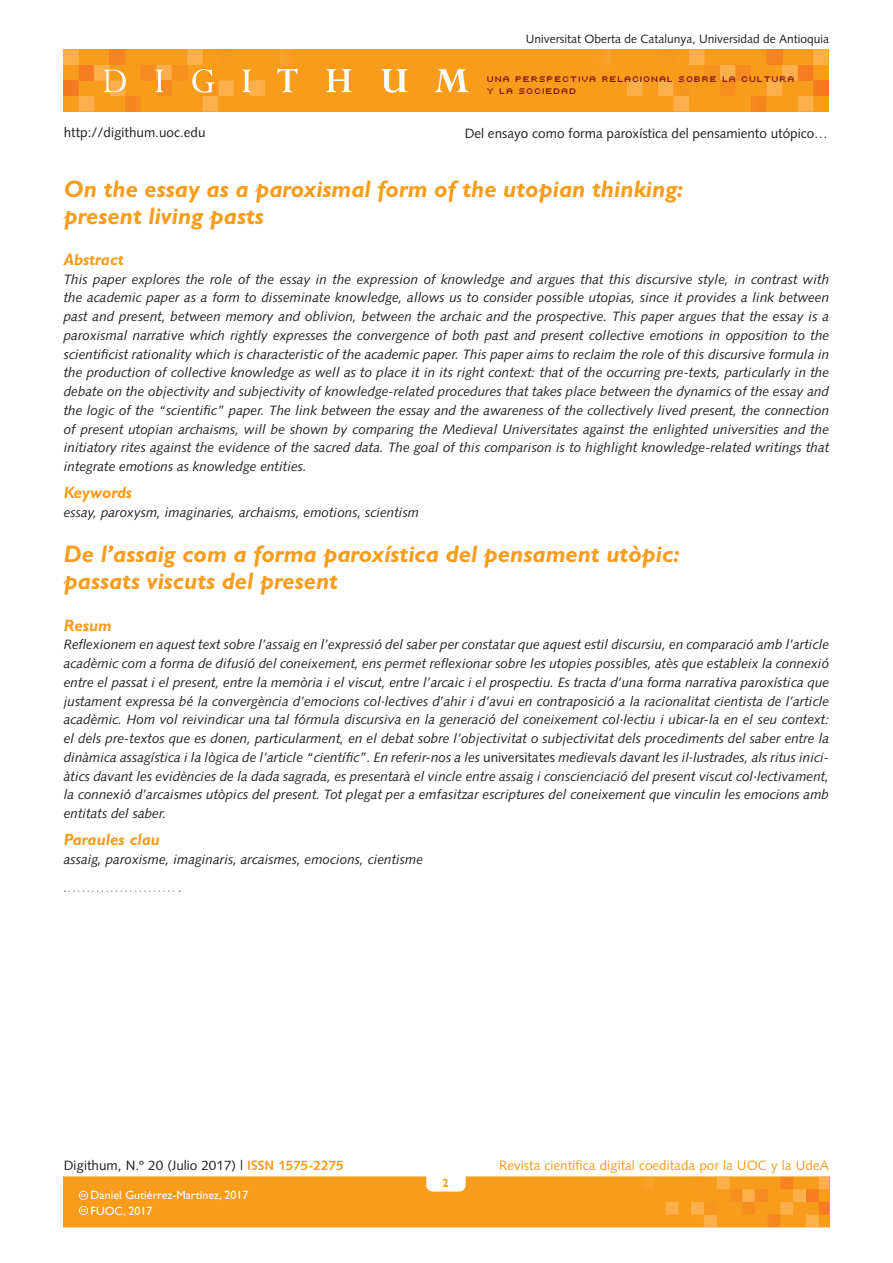
<style>
.page{position:relative;width:893px;height:1263px;background:#fff}
.page>*{position:absolute;margin:0;border:0;box-sizing:border-box;transform-origin:0 0}
._00_Titolarresum{font:italic 700 24px/27px "Gill Sans";color:#f89c1c}
._00_Titoletsresum{font:italic 700 16.5px "Gill Sans";color:#f89c1c}
._01_Textresum_angles{font:italic 13.5px/18.8px "Syntax LT";color:#231f20;text-align:justify}
._01_Textresum{font:italic 13.5px/18.8px "Syntax LT";color:#231f20;text-align:justify}
._02_PARAGRAF_GENERAL{font:13.5px "Syntax LT";color:#231f20}
.t1{font:13.5px "Syntax LT";color:#f89c1c}
.t2{font:12px "Syntax LT";color:#231f20}
.t3{font:12px "Gill Sans";color:#fff}
.t4{font:700 12px "Gill Sans";color:#f89c1c}
.t5{font:9px/12px "Uni 0554";color:#821316}
.s1{font-style:normal}
.s2{font-weight:700;color:#f89c1c}
</style>
<div class="page">
<hr style="left:829px;top:1177px;width:1px;height:50px;background:#f47921">
<svg style="left:64px;top:1177px;width:765px;height:50px;background:#f89d21"></svg>
<div style="left:63px;top:49px;width:766px;height:62px;background:#f89c1c"></div>
<hr style="left:265px;top:49px;width:1px;height:62px;background:#faab40">
<hr style="left:278px;top:49px;width:2px;height:62px;background:#f9a430">
<hr style="left:625px;top:49px;width:2px;height:62px;background:#faab40">
<hr style="left:612px;top:49px;width:1px;height:62px;background:#f9a430">
<svg style="left:605px;top:49px;width:6px;height:16px"></svg>
<svg style="left:627px;top:49px;width:202px;height:62px"></svg>
<hr style="left:815px;top:80px;width:4px;height:16px;background:#f47b21">
<hr style="left:819px;top:80px;width:3px;height:16px;background:#f47a21">
<hr style="left:822px;top:80px;width:3px;height:16px;background:#f47921">
<hr style="left:825px;top:80px;width:4px;height:16px;background:#f47921">
<svg style="left:63px;top:49px;width:202px;height:62px"></svg>
<svg style="left:277px;top:49px;width:21px;height:43px"></svg>
<svg style="left:326px;top:69px;width:26px;height:23px"></svg>
<svg style="left:381px;top:69px;width:26px;height:24px"></svg>
<svg style="left:434px;top:69px;width:35px;height:23px"></svg>
<svg style="left:65px;top:890px;width:115px;height:2px"></svg>
<p class="t2" style="left:526px;top:32px;width:305px">Universitat Oberta de Catalunya, Universidad de Antioquia</p>
<p class="t5" style="left:488px;top:72px;width:310px">UNA PERSPECTIVA RELACIONAL SOBRE LA CULTURA<br>Y LA SOCIEDAD</p>
<p class="_02_PARAGRAF_GENERAL" style="left:64px;top:124px;width:143px">http://digithum.uoc.edu</p>
<p class="_02_PARAGRAF_GENERAL" style="left:465px;top:125px;width:364px">Del ensayo como forma paroxística del pensamiento utópico…</p>
<p class="_00_Titolarresum" style="left:64px;top:175px;width:621px">On the essay as a paroxismal form of the utopian thinking: present living pasts</p>
<p class="_00_Titoletsresum" style="left:64px;top:250px;width:62px">Abstract</p>
<p class="_01_Textresum_angles" style="left:64px;top:270px;width:767px">This paper explores the role of the essay in the expression of knowledge and argues that this discursive style, in contrast with the academic paper as a form to disseminate knowledge, allows us to consider possible utopias, since it provides a link between past and present, between memory and oblivion, between the archaic and the prospective. This paper argues that the essay is a paroxismal narrative which rightly expresses the convergence of both past and present collective emotions in opposition to the scientificist rationality which is characteristic of the academic paper. This paper aims to reclaim the role of this discursive formula in the production of collective knowledge as well as to place it in its right context: that of the occurring pre-texts, particularly in the debate on the objectivity and subjectivity of knowledge-related procedures that takes place between the dynamics of the essay and the logic of the “scientific” paper. The link between the essay and the awareness of the collectively lived present, the connection of present utopian archaisms, will be shown by comparing the Medieval Universitates against the enlighted universities and the initiatory rites against the evidence of the sacred data. The goal of this comparison is to highlight knowledge-related writings that integrate emotions as knowledge entities.</p>
<p class="_00_Titoletsresum" style="left:64px;top:483px;width:70px">Keywords</p>
<p class="_01_Textresum_angles" style="left:64px;top:503px;width:357px">essay, paroxysm, imaginaries, archaisms, emotions, scientism</p>
<p class="_00_Titolarresum" style="left:64px;top:541px;width:617px">De l’assaig com a forma paroxística del pensament utòpic: passats viscuts del present</p>
<p class="_00_Titoletsresum" style="left:64px;top:615px;width:49px">Resum</p>
<p class="_01_Textresum" style="left:64px;top:635px;width:767px">Reflexionem en aquest text sobre l’assaig en l’expressió del saber per constatar que aquest estil discursiu, en comparació amb l’article acadèmic com a forma de difusió del coneixement, ens permet reflexionar sobre les utopies possibles, atès que estableix la connexió entre el passat i el present, entre la memòria i el viscut, entre l’arcaic i el prospectiu. Es tracta d’una forma narrativa paroxística que justament expressa bé la convergència d’emocions col·lectives d’ahir i d’avui en contraposició a la racionalitat cientista de l’article acadèmic. Hom vol reivindicar una tal fórmula discursiva en la generació del coneixement col·lectiu i ubicar-la en el seu context: el dels pre-textos que es donen, particularment, en el debat sobre l’objectivitat o subjectivitat dels procediments del saber entre la dinàmica assagística i la lògica de l’article “científic”. En referir-nos a les <span class="s1">universitates</span> medievals davant les il·lustrades, als ritus inici&shy;àtics davant les evidències de la dada sagrada, es presentarà el vincle entre assaig i conscienciació del present viscut col·lectivament, la connexió d’arcaismes utòpics del present. Tot plegat per a emfasitzar escriptures del coneixement que vinculin les emocions amb entitats del saber.</p>
<p class="_00_Titoletsresum" style="left:64px;top:830px;width:98px">Paraules clau</p>
<p class="_01_Textresum" style="left:64px;top:850px;width:361px">assaig, paroxisme, imaginaris, arcaismes, emocions, cientisme</p>
<p class="_02_PARAGRAF_GENERAL" style="left:64px;top:1157px;width:281px">Digithum, N.º 20 (Julio 2017) | <span class="s2">ISSN 1575-2275</span></p>
<p class="t1" style="left:499px;top:1157px;width:331px">Revista científica digital coeditada por la UOC y la UdeA</p>
<p class="t4" style="left:442px;top:1176px;width:8px">2</p>
<p class="t3" style="left:91px;top:1188px;width:159px">Daniel Gutiérrez-Martínez, 2017</p>
<p class="t3" style="left:91px;top:1204px;width:63px">FUOC, 2017</p>
</div>
